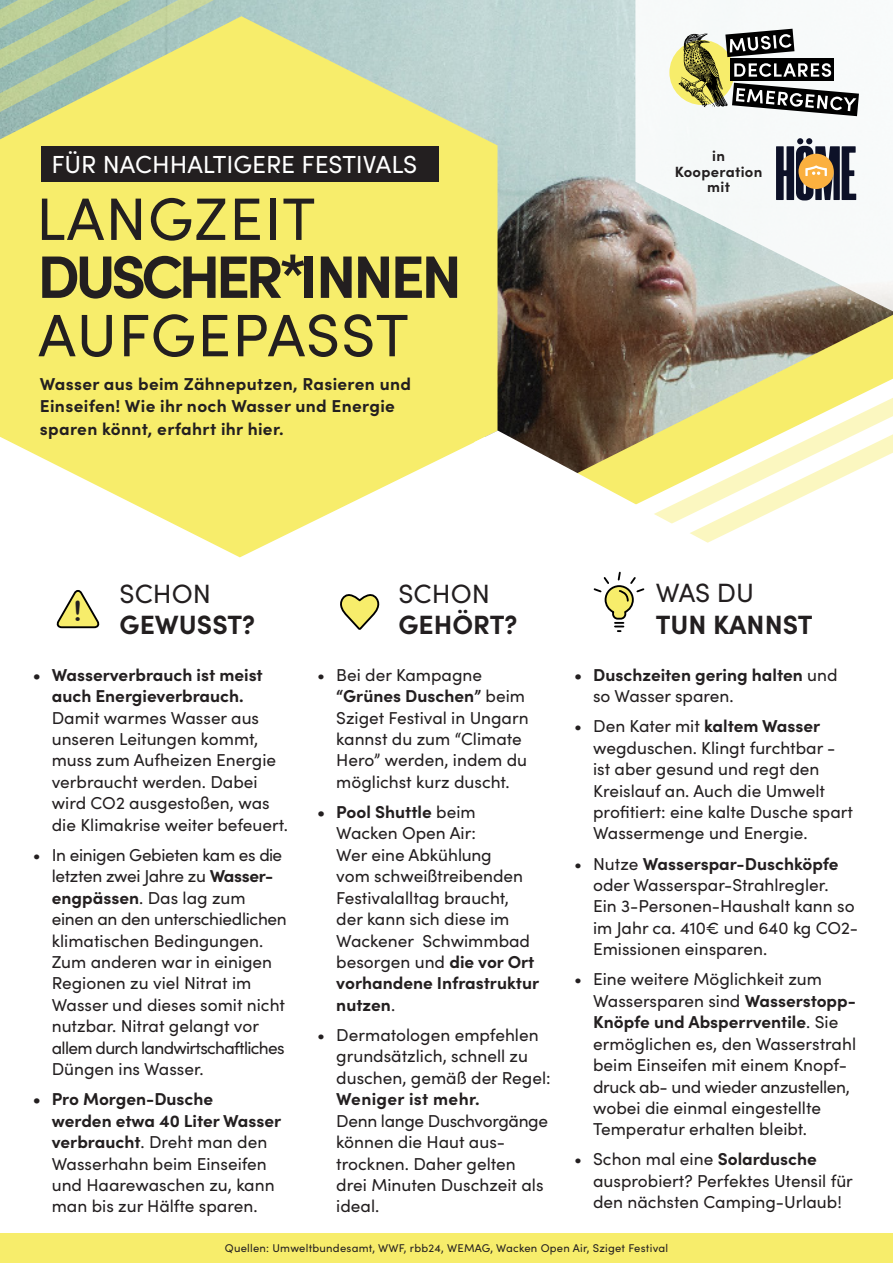
<style>
.page{position:relative;width:893px;height:1263px;background:#fff}
.page>*{position:absolute;margin:0;border:0;box-sizing:border-box;transform-origin:0 0}
.t1{font:60px "Sofia Pro";letter-spacing:.02em;color:#231f20}
.t2{font:700 60px "Sofia Pro";letter-spacing:-.08em;color:#231f20}
.t3{font:27.83px "Arial Rounded MT Bold";color:#231f20}
.t4{font:700 26.47px "Sofia Pro";color:#231f20}
.t5{font:26.47px "Sofia Pro";color:#231f20}
.t6{font:24.75px "Sofia Pro";color:#fff}
.t7{font:17.25px/21.5px "Sofia Pro";color:#231f20}
.t8{font:700 17.25px/23px "Sofia Pro";letter-spacing:.02em;color:#231f20}
.t9{font:700 17.25px/21.5px "Sofia Pro";color:#231f20}
.t10{font:700 14.85px "Sofia Pro";letter-spacing:.02em;color:#231f20}
.t11{font:11.25px "Sofia Pro";letter-spacing:.02em;color:#231f20}
.s1{font-weight:700}
.s2{font-weight:400}
</style>
<div class="page">
<img style="left:219px;top:0;width:416px;height:431px">
<svg style="left:0;top:16px;width:497px;height:541px;background:#f2ec84"></svg>
<svg style="left:0;top:0;width:219px;height:152px;background:#cad690"></svg>
<svg style="left:746px;top:510px;width:29px;height:14px"></svg>
<svg style="left:566px;top:315px;width:327px;height:195px"></svg>
<svg style="left:474px;top:431px;width:272px;height:202px"></svg>
<svg style="left:635px;top:0;width:258px;height:316px;fill:#f6f9f9"></svg>
<svg style="left:669px;top:40px;width:65px;height:65px"></svg>
<img style="left:678px;top:32px;width:51px;height:77px">
<div style="left:731px;top:58px;width:103px;height:23px;background:#000"></div>
<svg style="left:734px;top:63px;width:97px;height:14px"></svg>
<svg style="left:732px;top:83px;width:127px;height:33px"></svg>
<svg style="left:725px;top:29px;width:69px;height:28px"></svg>
<svg style="left:776px;top:138px;width:80px;height:62px"></svg>
<div style="left:41px;top:146px;width:397px;height:35px;background:#231f20"></div>
<svg style="left:56px;top:590px;width:44px;height:39px"></svg>
<svg style="left:340px;top:594px;width:40px;height:36px"></svg>
<svg style="left:592px;top:570px;width:54px;height:62px"></svg>
<div style="left:0;top:1234px;width:893px;height:29px;background:#f7ed6b"></div>
<p class="t6" style="left:51px;top:146px;width:367px">FÜR NACHHALTIGERE FESTIVALS</p>
<p class="t1" style="left:36px;top:175px;width:281px">LANGZEIT</p>
<p class="t2" style="left:37px;top:231px;width:426px">DUSCHER*INNEN</p>
<p class="t1" style="left:38px;top:291px;width:372px">AUFGEPASST</p>
<p class="t8" style="left:40px;top:371px;width:373px">Wasser aus beim Zähneputzen, Rasieren und<br>Einseifen! Wie ihr noch Wasser und Energie</p>
<p class="t8" style="left:40px;top:416px;width:245px">sparen könnt, erfahrt ihr hier.</p>
<p class="t10" style="left:712px;top:144px;width:14px">in</p>
<p class="t10" style="left:675px;top:160px;width:89px">Kooperation</p>
<p class="t10" style="left:707px;top:175px;width:24px">mit</p>
<p class="t3" style="left:73px;top:595px;width:11px">!</p>
<p class="t5" style="left:120px;top:574px;width:93px">SCHON</p>
<p class="t4" style="left:120px;top:605px;width:137px">GEWUSST?</p>
<p class="t7" style="left:52px;top:663px;width:238px;text-indent:-19px"><span class="s1">• Wasserverbrauch ist meist auch Energieverbrauch.<br></span>Damit warmes Wasser aus unseren Leitungen kommt, muss zum Aufheizen Energie verbraucht werden. Dabei wird CO2 ausgestoßen, was die Klimakrise weiter befeuert.</p>
<p class="t7" style="left:52px;top:843px;width:236px;text-indent:-19px">• In einigen Gebieten kam es die letzten zwei Jahre zu <span class="s1">Wasser&shy;engpässen</span>. Das lag zum einen an den unterschiedlichen klimatischen Bedingungen.<br>Zum anderen war in einigen<br>Regionen zu viel Nitrat im<br>Wasser und dieses somit nicht nutzbar. Nitrat gelangt vor allem durch landwirtschaftliches<br>Düngen ins Wasser.</p>
<p class="t7" style="left:52px;top:1087px;width:231px;text-indent:-19px"><span class="s1">• Pro Morgen-Dusche<br>werden etwa 40 Liter Wasser verbraucht</span>. Dreht man den<br>Wasserhahn beim Einseifen und Haarewaschen zu, kann man bis zur Hälfte sparen.</p>
<p class="t5" style="left:399px;top:574px;width:93px">SCHON</p>
<p class="t4" style="left:399px;top:605px;width:121px">GEHÖRT?</p>
<p class="t7" style="left:336px;top:663px;width:194px;text-indent:-19px">• Bei der Kampagne <span class="s1">“Grünes Duschen”</span> beim<br>Sziget Festival in Ungarn kannst du zum “Climate<br>Hero” werden, indem du möglichst kurz duscht.</p>
<p class="t7" style="left:336px;top:800px;width:204px;text-indent:-19px"><span class="s1">• Pool Shuttle</span> beim<br>Wacken Open Air:<br>Wer eine Abkühlung<br>vom schweißtreibenden<br>Festivalalltag braucht, der kann sich diese im<br>Wackener Schwimmbad besorgen und <span class="s1">die vor Ort vorhandene Infrastruktur nutzen</span>.</p>
<p class="t7" style="left:336px;top:1023px;width:216px;text-indent:-19px">• Dermatologen empfehlen grundsätzlich, schnell zu duschen, gemäß der Regel:<br><span class="s1">Weniger ist mehr.<br></span>Denn lange Duschvorgänge können die Haut aus&shy;trocknen. Daher gelten drei Minuten Duschzeit als ideal.</p>
<p class="t5" style="left:656px;top:574px;width:100px">WAS DU</p>
<p class="t4" style="left:656px;top:604px;width:158px">TUN KANNST</p>
<p class="t9" style="left:593px;top:662px;width:246px;text-indent:-19px">• Duschzeiten gering halten <span class="s2">und so Wasser sparen.</span></p>
<p class="t7" style="left:593px;top:714px;width:261px;text-indent:-19px">• Den Kater mit <span class="s1">kaltem Wasser </span>wegduschen. Klingt furchtbar - ist aber gesund und regt den<br>Kreislauf an. Auch die Umwelt profitiert: eine kalte Dusche spart<br>Wassermenge und Energie.</p>
<p class="t7" style="left:593px;top:852px;width:266px;text-indent:-19px">• Nutze <span class="s1">Wasserspar-Duschköpfe </span>oder Wasserspar-Strahlregler.<br>Ein 3-Personen-Haushalt kann so im Jahr ca. 410€ und 640 kg CO2-<br>Emissionen einsparen.</p>
<p class="t7" style="left:593px;top:968px;width:264px;text-indent:-19px">• Eine weitere Möglichkeit zum<br>Wassersparen sind <span class="s1">Wasserstopp-<br>Knöpfe und Absperrventile</span>. Sie ermöglichen es, den Wasserstrahl beim Einseifen mit einem Knopf&shy;druck ab- und wieder anzustellen, wobei die einmal eingestellte<br>Temperatur erhalten bleibt.</p>
<p class="t7" style="left:593px;top:1148px;width:261px;text-indent:-19px">• Schon mal eine <span class="s1">Solardusche </span>ausprobiert? Perfektes Utensil für den nächsten Camping-Urlaub!</p>
<p class="t11" style="left:225px;top:1239px;width:445px">Quellen: Umweltbundesamt, WWF, rbb24, WEMAG, Wacken Open Air, Sziget Festival</p>
</div>
